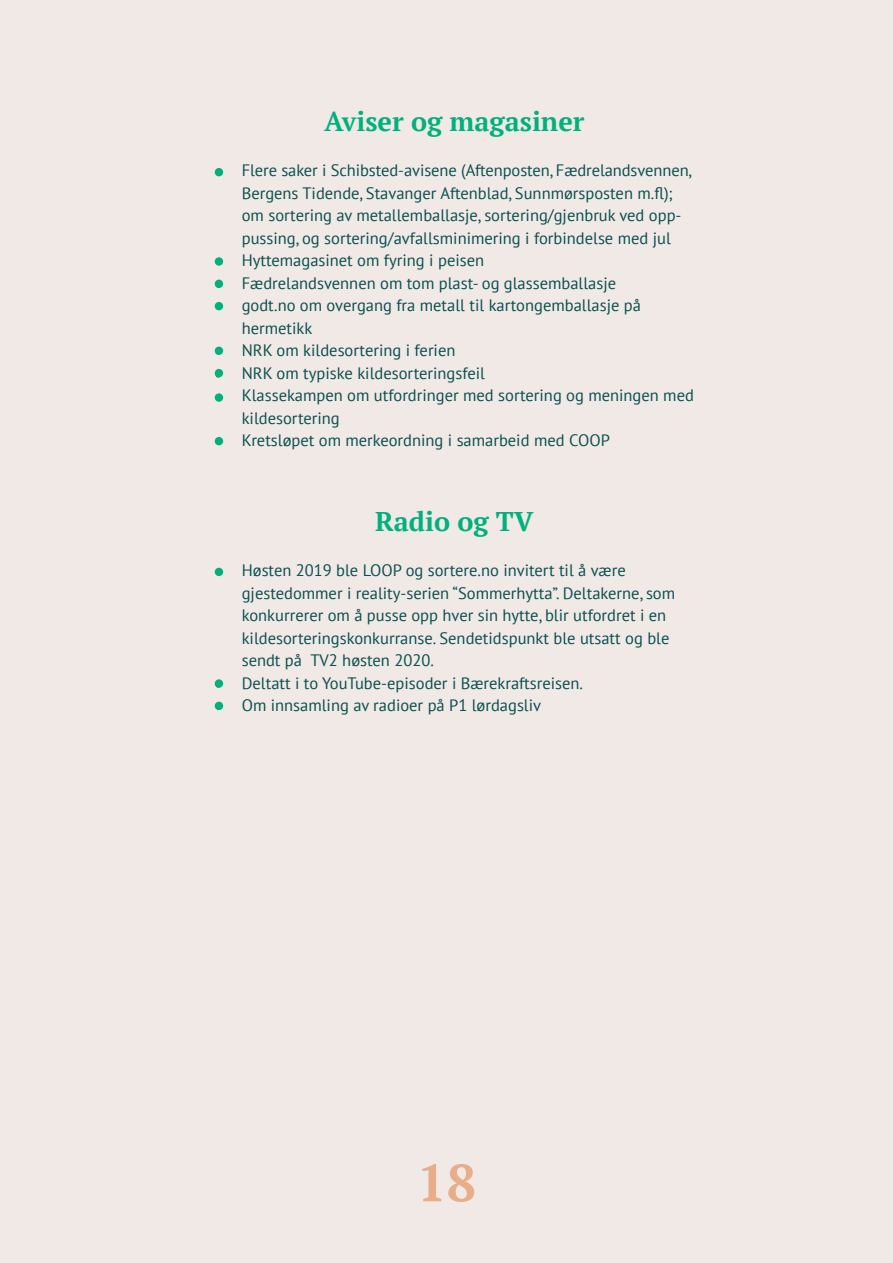
<style>
.page{position:relative;width:893px;height:1263px;background:#f0e9e6}
.page>*{position:absolute;margin:0;border:0;box-sizing:border-box;transform-origin:0 0}
.t1{font:700 52.5px "PT Serif";color:#e8ad89}
.t2{font:700 27px "PT Serif";color:#00b07d}
.t3{font:16.5px/22.5px "PT Sans";color:#0a4f4f}
.s1{font-family:"Minion Pro";font-size:18px;color:#231f20}
</style>
<div class="page">
<div style="left:215px;top:168px;width:8px;height:8px;background:#00b07d;border-radius:50%"></div>
<div style="left:215px;top:257px;width:8px;height:9px;background:#00b07d;border-radius:50%"></div>
<div style="left:215px;top:280px;width:8px;height:8px;background:#00b07d;border-radius:50%"></div>
<div style="left:215px;top:302px;width:8px;height:8px;background:#00b07d;border-radius:50%"></div>
<div style="left:215px;top:347px;width:8px;height:8px;background:#00b07d;border-radius:50%"></div>
<div style="left:215px;top:369px;width:8px;height:8px;background:#00b07d;border-radius:50%"></div>
<div style="left:215px;top:393px;width:8px;height:9px;background:#00b07d;border-radius:50%"></div>
<div style="left:215px;top:437px;width:8px;height:8px;background:#00b07d;border-radius:50%"></div>
<div style="left:215px;top:568px;width:8px;height:8px;background:#00b07d;border-radius:50%"></div>
<div style="left:215px;top:679px;width:8px;height:9px;background:#00b07d;border-radius:50%"></div>
<div style="left:215px;top:702px;width:8px;height:8px;background:#00b07d;border-radius:50%"></div>
<p class="t2" style="left:324px;top:104px;width:262px">Aviser og magasiner</p>
<p class="t3" style="left:242px;top:159px;width:452px;text-indent:-27px"><span class="s1">•</span> Flere saker i Schibsted-avisene (Aftenposten, Fædrelandsvennen, Bergens Tidende, Stavanger Aftenblad, Sunnmørsposten m.fl); om sortering av metallemballasje, sortering/gjenbruk ved op - pussing, og sortering/avfallsminimering i forbindelse med jul</p>
<p class="t3" style="left:215px;top:249px;width:271px"><span class="s1">•</span> Hyttemagasinet om fyring i peisen</p>
<p class="t3" style="left:215px;top:271px;width:403px"><span class="s1">•</span> Fædrelandsvennen om tom plast- og glassemballasje</p>
<p class="t3" style="left:242px;top:294px;width:401px;text-indent:-27px"><span class="s1">•</span> godt.no om overgang fra metall til kartongemballasje på hermetikk</p>
<p class="t3" style="left:215px;top:339px;width:242px"><span class="s1">•</span> NRK om kildesortering i ferien</p>
<p class="t3" style="left:215px;top:361px;width:272px"><span class="s1">•</span> NRK om typiske kildesorteringsfeil</p>
<p class="t3" style="left:242px;top:384px;width:454px;text-indent:-27px"><span class="s1">•</span> Klassekampen om utfordringer med sortering og meningen med kildesortering</p>
<p class="t3" style="left:215px;top:429px;width:397px"><span class="s1">•</span> Kretsløpet om merkeordning i samarbeid med COOP</p>
<p class="t2" style="left:375px;top:504px;width:160px">Radio og TV</p>
<p class="t3" style="left:242px;top:559px;width:435px;text-indent:-27px"><span class="s1">•</span> Høsten 2019 ble LOOP og sortere.no invitert til å være gjestedommer i reality-serien “Sommerhytta”. Deltakerne, som konkurrerer om å pusse opp hver sin hytte, blir utfordret i en kildesorteringskonkurranse. Sendetidspunkt ble utsatt og ble sendt på TV2 høsten 2020.</p>
<p class="t3" style="left:215px;top:671px;width:370px"><span class="s1">•</span> Deltatt i to YouTube-episoder i Bærekraftsreisen.</p>
<p class="t3" style="left:215px;top:694px;width:328px"><span class="s1">•</span> Om innsamling av radioer på P1 lørdagsliv</p>
<h1 class="t1" style="left:417px;top:1148px;width:61px">18</h1>
</div>
